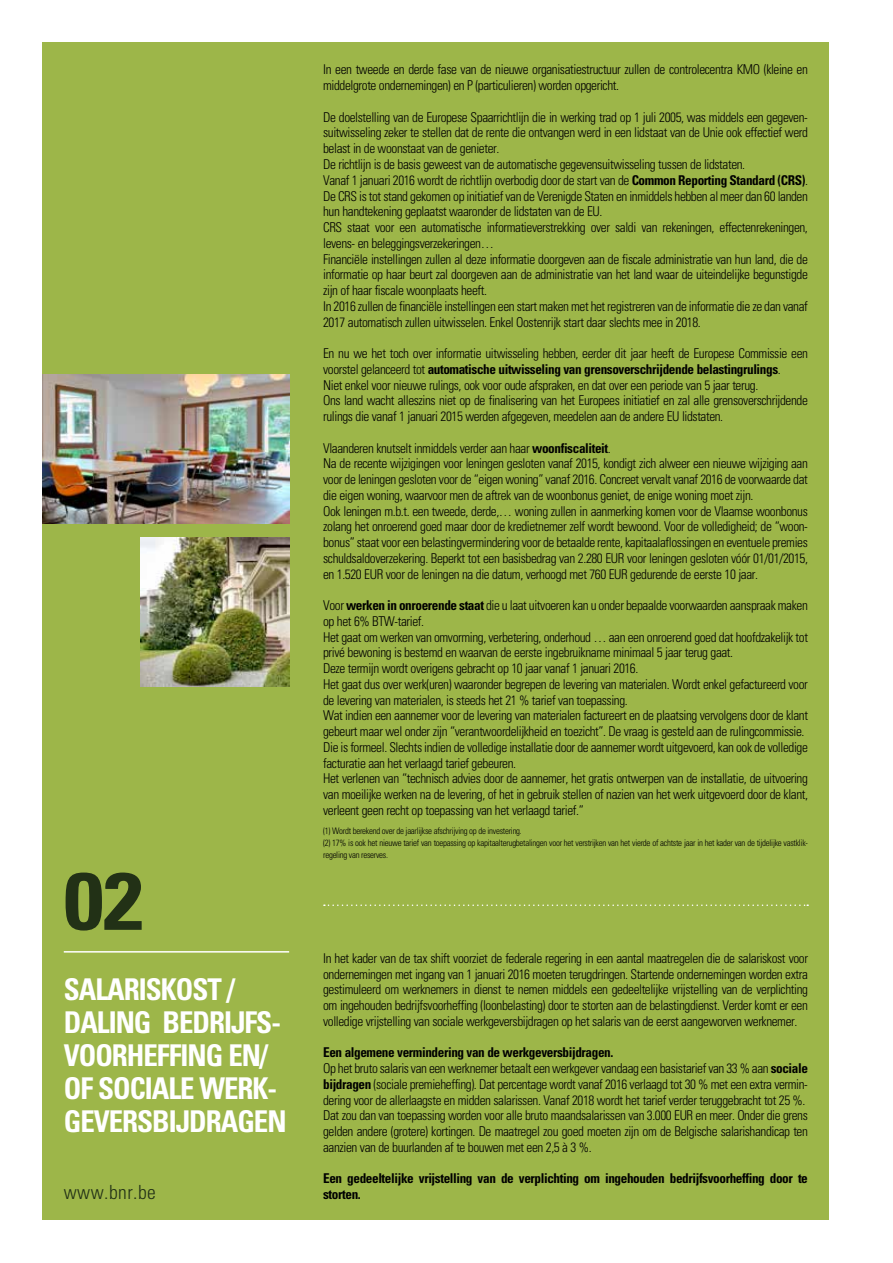
<style>
.page{position:relative;width:893px;height:1263px;background:#fff}
.page>*{position:absolute;margin:0;border:0;box-sizing:border-box;transform-origin:0 0}
.t1{font:700 condensed 81px "Univers";color:#223116;scale:1.11 1}
.t2{font:700 condensed 30px/33px "Univers";letter-spacing:-.035em;color:#fff;scale:.96 1}
.t3{font:300 condensed 19.5px "Univers";letter-spacing:.025em;color:#223116}
.t4{font:300 condensed 13.5px/15.8px "Univers";letter-spacing:-.03em;color:#000}
.t5{font:700 condensed 13.5px/15.8px "Univers";letter-spacing:-.03em;color:#000}
.t6{font:300 condensed 9px/12px "Univers";letter-spacing:-.03em;color:#000}
.s1{font-weight:700}
</style>
<div class="page">
<div style="left:43px;top:43px;width:786px;height:1177px;background:#9db649"></div>
<img style="left:140px;top:538px;width:149px;height:149px">
<img style="left:43px;top:374px;width:246px;height:149px">
<svg style="left:324px;top:904px;width:484px;height:2px"></svg>
<hr style="left:64px;top:951px;width:225px;height:1px;background:#fff">
<h1 class="t1" style="left:64px;top:851px;width:73px">02</h1>
<h2 class="t2" style="left:64px;top:973px;width:234px">SALARISKOST /<br>DALING BEDRIJFS-<br>VOORHEFFING EN/<br>OF SOCIALE WERK-<br>GEVERSBIJDRAGEN</h2>
<h3 class="t3" style="left:64px;top:1180px;width:94px">www.bnr.be</h3>
<p class="t4" style="left:323px;top:62px;width:486px">In een tweede en derde fase van de nieuwe organisatiestructuur zullen de controlecentra KMO (kleine en middelgrote ondernemingen) en P (particulieren) worden opgericht.</p>
<p class="t4" style="left:323px;top:109px;width:486px">De doelstelling van de Europese Spaarrichtlijn die in werking trad op 1 juli 2005, was middels een gegeven&shy;suitwisseling zeker te stellen dat de rente die ontvangen werd in een lidstaat van de Unie ook effectief werd belast in de woonstaat van de genieter.<br>De richtlijn is de basis geweest van de automatische gegevensuitwisseling tussen de lidstaten.<br>Vanaf 1 januari 2016 wordt de richtlijn overbodig door de start van de <span class="s1">Common Reporting Standard (CRS)</span>.<br>De CRS is tot stand gekomen op initiatief van de Verenigde Staten en inmiddels hebben al meer dan 60 landen hun handtekening geplaatst waaronder de lidstaten van de EU.<br>CRS staat voor een automatische informatieverstrekking over saldi van rekeningen, effectenrekeningen, levens- en beleggingsverzekeringen…<br>Financiële instellingen zullen al deze informatie doorgeven aan de fiscale administratie van hun land, die de informatie op haar beurt zal doorgeven aan de administratie van het land waar de uiteindelijke begunstigde zijn of haar fiscale woonplaats heeft.<br>In 2016 zullen de financiële instellingen een start maken met het registreren van de informatie die ze dan vanaf 2017 automatisch zullen uitwisselen. Enkel Oostenrijk start daar slechts mee in 2018.</p>
<p class="t4" style="left:323px;top:345px;width:486px">En nu we het toch over informatie uitwisseling hebben, eerder dit jaar heeft de Europese Commissie een voorstel gelanceerd tot <span class="s1">automatische uitwisseling van grensoverschrijdende belastingrulings</span>.<br>Niet enkel voor nieuwe rulings, ook voor oude afspraken, en dat over een periode van 5 jaar terug.<br>Ons land wacht alleszins niet op de finalisering van het Europees initiatief en zal alle grensoverschrijdende rulings die vanaf 1 januari 2015 werden afgegeven, meedelen aan de andere EU lidstaten.</p>
<p class="t4" style="left:323px;top:440px;width:486px">Vlaanderen knutselt inmiddels verder aan haar <span class="s1">woonfiscaliteit</span>.<br>Na de recente wijzigingen voor leningen gesloten vanaf 2015, kondigt zich alweer een nieuwe wijziging aan voor de leningen gesloten voor de “eigen woning” vanaf 2016. Concreet vervalt vanaf 2016 de voorwaarde dat die eigen woning, waarvoor men de aftrek van de woonbonus geniet, de enige woning moet zijn.<br>Ook leningen m.b.t. een tweede, derde,… woning zullen in aanmerking komen voor de Vlaamse woonbonus zolang het onroerend goed maar door de kredietnemer zelf wordt bewoond. Voor de volledigheid; de “woon&shy;bonus” staat voor een belastingvermindering voor de betaalde rente, kapitaalaflossingen en eventuele premies schuldsaldoverzekering. Beperkt tot een basisbedrag van 2.280 EUR voor leningen gesloten vóór 01/01/2015, en 1.520 EUR voor de leningen na die datum, verhoogd met 760 EUR gedurende de eerste 10 jaar.</p>
<p class="t4" style="left:323px;top:597px;width:486px">Voor <span class="s1">werken in onroerende staat</span> die u laat uitvoeren kan u onder bepaalde voorwaarden aanspraak maken op het 6% BTW-tarief.<br>Het gaat om werken van omvorming, verbetering, onderhoud … aan een onroerend goed dat hoofdzakelijk tot privé bewoning is bestemd en waarvan de eerste ingebruikname minimaal 5 jaar terug gaat.<br>Deze termijn wordt overigens gebracht op 10 jaar vanaf 1 januari 2016.<br>Het gaat dus over werk(uren) waaronder begrepen de levering van materialen. Wordt enkel gefactureerd voor de levering van materialen, is steeds het 21 % tarief van toepassing.<br>Wat indien een aannemer voor de levering van materialen factureert en de plaatsing vervolgens door de klant gebeurt maar wel onder zijn “verantwoordelijkheid en toezicht”. De vraag is gesteld aan de rulingcommissie.<br>Die is formeel. Slechts indien de volledige installatie door de aannemer wordt uitgevoerd, kan ook de volledige facturatie aan het verlaagd tarief gebeuren.<br>Het verlenen van “technisch advies door de aannemer, het gratis ontwerpen van de installatie, de uitvoering van moeilijke werken na de levering, of het in gebruik stellen of nazien van het werk uitgevoerd door de klant, verleent geen recht op toepassing van het verlaagd tarief.”</p>
<p class="t6" style="left:323px;top:825px;width:486px">(1) Wordt berekend over de jaarlijkse afschrijving op de investering.<br>(2) 17% is ook het nieuwe tarief van toepassing op kapitaalterugbetalingen voor het verstrijken van het vierde of achtste jaar in het kader van de tijdelijke vastklik&shy;regeling van reserves.</p>
<p class="t4" style="left:323px;top:950px;width:486px;text-align:justify">In het kader van de tax shift voorziet de federale regering in een aantal maatregelen die de salariskost voor ondernemingen met ingang van 1 januari 2016 moeten terugdringen. Startende ondernemingen worden extra gestimuleerd om werknemers in dienst te nemen middels een gedeeltelijke vrijstelling van de verplichting om ingehouden bedrijfsvoorheffing (loonbelasting) door te storten aan de belastingdienst. Verder komt er een volledige vrijstelling van sociale werkgeversbijdragen op het salaris van de eerst aangeworven werknemer.</p>
<p class="t4" style="left:323px;top:1045px;width:486px"><span class="s1">Een algemene vermindering van de werkgeversbijdragen.<br></span>Op het bruto salaris van een werknemer betaalt een werkgever vandaag een basistarief van 33 % aan <span class="s1">sociale bijdragen</span> (sociale premieheffing). Dat percentage wordt vanaf 2016 verlaagd tot 30 % met een extra vermin&shy;dering voor de allerlaagste en midden salarissen. Vanaf 2018 wordt het tarief verder teruggebracht tot 25 %.<br>Dat zou dan van toepassing worden voor alle bruto maandsalarissen van 3.000 EUR en meer. Onder die grens gelden andere (grotere) kortingen. De maatregel zou goed moeten zijn om de Belgische salarishandicap ten aanzien van de buurlanden af te bouwen met een 2,5 à 3 %.</p>
<p class="t5" style="left:323px;top:1171px;width:486px">Een gedeeltelijke vrijstelling van de verplichting om ingehouden bedrijfsvoorheffing door te storten.</p>
</div>
